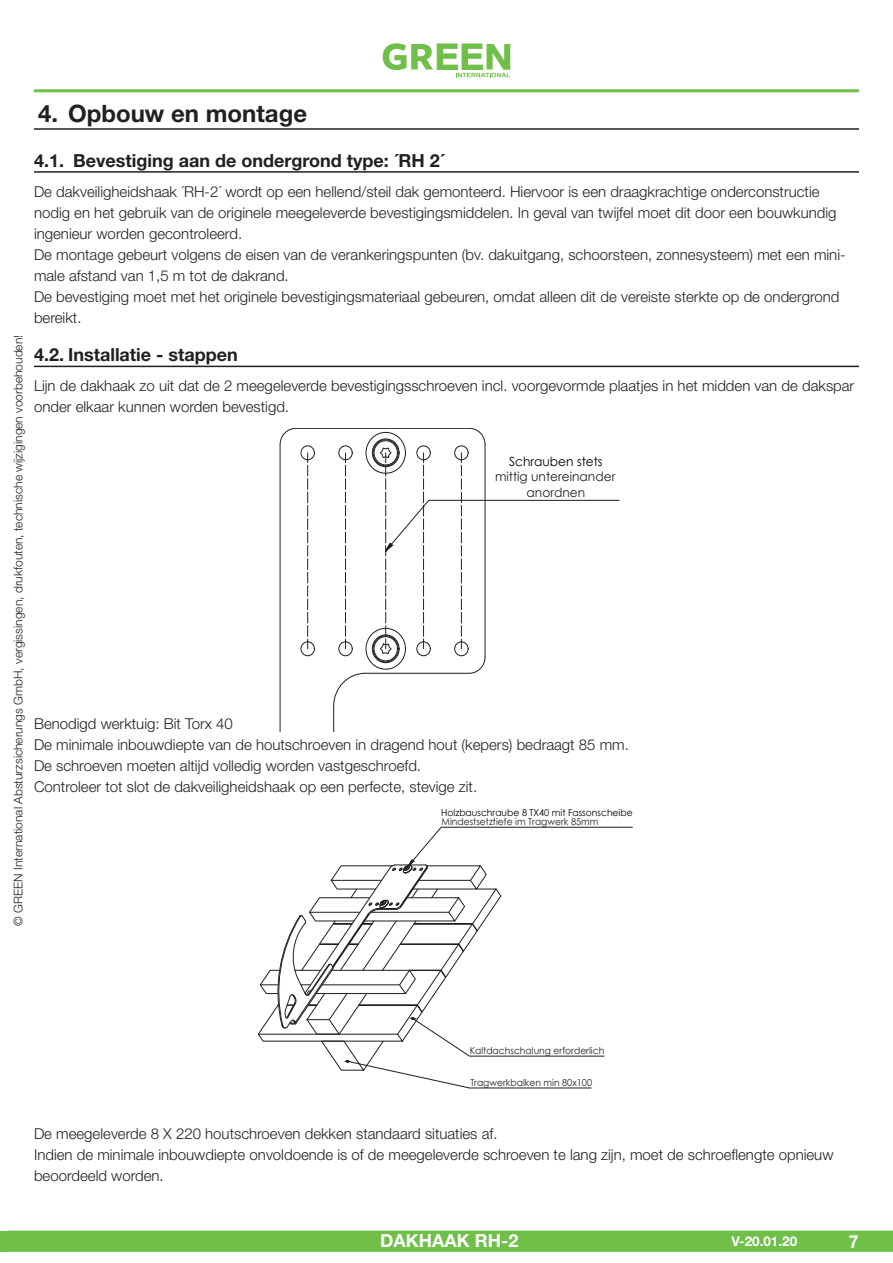
<style>
.page{position:relative;width:893px;height:1263px;background:#fff}
.page>*{position:absolute;margin:0;border:0;box-sizing:border-box;transform-origin:0 0}
.t1{font:700 24px "Helvetica Neue LT Std";color:#231f20}
.t2{font:700 18px "Helvetica Neue LT Std";color:#231f20}
.t3{font:700 18px "Helvetica Neue LT Std";color:#fff}
.t4{font:300 15px/21px "Helvetica Neue LT Std";color:#231f20}
.t5{font:700 13.5px "Helvetica Neue LT Std";color:#fff}
.t6{font:12.6px/15.3px "Century Gothic";color:#231f20;text-align:center}
.t7{font:12.6px "Century Gothic";color:#000001}
.t8{font:300 12px "Helvetica Neue LT Std";color:#231f20}
.t9{font:9.6px "Century Gothic";color:#231f20;scale:.96 1}
.t10{font:9.6px "Century Gothic";color:#000001;scale:.96 1}
</style>
<div class="page">
<svg style="left:383px;top:43px;width:127px;height:34px"></svg>
<hr style="left:34px;top:89px;width:825px;height:3px;background:#70bf49">
<svg style="left:0;top:1230px;width:893px;height:22px;background:#74c14e"></svg>
<hr style="left:34px;top:128px;width:825px;height:2px;background:#231f20">
<hr style="left:34px;top:171px;width:825px;height:2px;background:#231f20">
<hr style="left:34px;top:366px;width:825px;height:1px;background:#231f20">
<div style="left:374px;top:636px;width:24px;height:25px;border:1px solid #231f20;border-radius:50%"></div>
<div style="left:374px;top:441px;width:24px;height:24px;border:1px solid #231f20;border-radius:50%"></div>
<div style="left:372px;top:439px;width:27px;height:28px;border:1px solid #231f20;border-radius:50%"></div>
<div style="left:366px;top:432px;width:40px;height:41px;border:1px solid #231f20;border-radius:50%"></div>
<div style="left:373px;top:440px;width:25px;height:26px;border:1px solid #231f20;border-radius:50%"></div>
<div style="left:373px;top:635px;width:25px;height:27px;border:1px solid #231f20;border-radius:50%"></div>
<div style="left:372px;top:635px;width:27px;height:28px;border:1px solid #231f20;border-radius:50%"></div>
<div style="left:366px;top:628px;width:40px;height:41px;border:1px solid #231f20;border-radius:50%"></div>
<hr style="left:280px;top:445px;width:1px;height:287px;background:#231f20">
<svg style="left:280px;top:428px;width:16px;height:17px"></svg>
<hr style="left:365px;top:673px;width:104px;height:1px;background:#231f20">
<svg style="left:333px;top:673px;width:33px;height:59px"></svg>
<div style="left:339px;top:642px;width:13px;height:14px;border:1px solid #231f20;border-radius:50%"></div>
<div style="left:301px;top:446px;width:14px;height:14px;border:1px solid #231f20;border-radius:50%"></div>
<div style="left:301px;top:642px;width:14px;height:14px;border:1px solid #231f20;border-radius:50%"></div>
<div style="left:339px;top:446px;width:13px;height:14px;border:1px solid #231f20;border-radius:50%"></div>
<hr style="left:296px;top:428px;width:173px;height:1px;background:#231f20">
<svg style="left:307px;top:453px;width:1px;height:196px"></svg>
<svg style="left:345px;top:453px;width:1px;height:196px"></svg>
<svg style="left:380px;top:428px;width:239px;height:246px"></svg>
<svg style="left:258px;top:827px;width:375px;height:261px"></svg>
<p class="t8" style="left:11px;top:926px;width:592px;rotate:-90deg">© GREEN International Absturzsicherungs GmbH, vergissingen, drukfouten, technische wijzigingen voorbehouden!</p>
<h1 class="t1" style="left:38px;top:99px;width:270px">4. Opbouw en montage</h1>
<p class="t2" style="left:34px;top:149px;width:412px">4.1. Bevestiging aan de ondergrond type: ´RH 2´</p>
<p class="t4" style="left:34px;top:180px;width:813px">De dakveiligheidshaak ´RH-2´ wordt op een hellend/steil dak gemonteerd. Hiervoor is een draagkrachtige onderconstructie nodig en het gebruik van de originele meegeleverde bevestigingsmiddelen. In geval van twijfel moet dit door een bouwkundig ingenieur worden gecontroleerd.<br>De montage gebeurt volgens de eisen van de verankeringspunten (bv. dakuitgang, schoorsteen, zonnesysteem) met een mini&shy;male afstand van 1,5 m tot de dakrand.<br>De bevestiging moet met het originele bevestigingsmateriaal gebeuren, omdat alleen dit de vereiste sterkte op de ondergrond bereikt.</p>
<p class="t2" style="left:34px;top:344px;width:205px">4.2. Installatie - stappen</p>
<p class="t4" style="left:34px;top:375px;width:822px">Lijn de dakhaak zo uit dat de 2 meegeleverde bevestigingsschroeven incl. voorgevormde plaatjes in het midden van de dakspar onder elkaar kunnen worden bevestigd.</p>
<p class="t7" style="left:509px;top:452px;width:95px">Schrauben stets</p>
<p class="t6" style="left:495px;top:469px;width:122px">mittig untereinander anordnen</p>
<p class="t4" style="left:34px;top:713px;width:596px">Benodigd werktuig: Bit Torx 40<br>De minimale inbouwdiepte van de houtschroeven in dragend hout (kepers) bedraagt 85 mm.<br>De schroeven moeten altijd volledig worden vastgeschroefd.<br>Controleer tot slot de dakveiligheidshaak op een perfecte, stevige zit.</p>
<p class="t10" style="left:441px;top:806px;width:201px">Holzbauschraube 8 TX40 mit Fassonscheibe</p>
<p class="t9" style="left:442px;top:815px;width:165px">Mindestsetztiefe im Tragwerk 85mm</p>
<p class="t9" style="left:470px;top:1044px;width:142px">Kaltdachschalung erforderlich</p>
<p class="t9" style="left:470px;top:1075px;width:128px">Tragwerkbalken min 80x100</p>
<p class="t4" style="left:34px;top:1122px;width:801px">De meegeleverde 8 X 220 houtschroeven dekken standaard situaties af.<br>Indien de minimale inbouwdiepte onvoldoende is of de meegeleverde schroeven te lang zijn, moet de schroeflengte opnieuw beoordeeld worden.</p>
<p class="t3" style="left:380px;top:1229px;width:140px">DAKHAAK RH-2</p>
<p class="t5" style="left:731px;top:1233px;width:67px">V-20.01.20</p>
<p class="t3" style="left:849px;top:1230px;width:12px">7</p>
</div>
